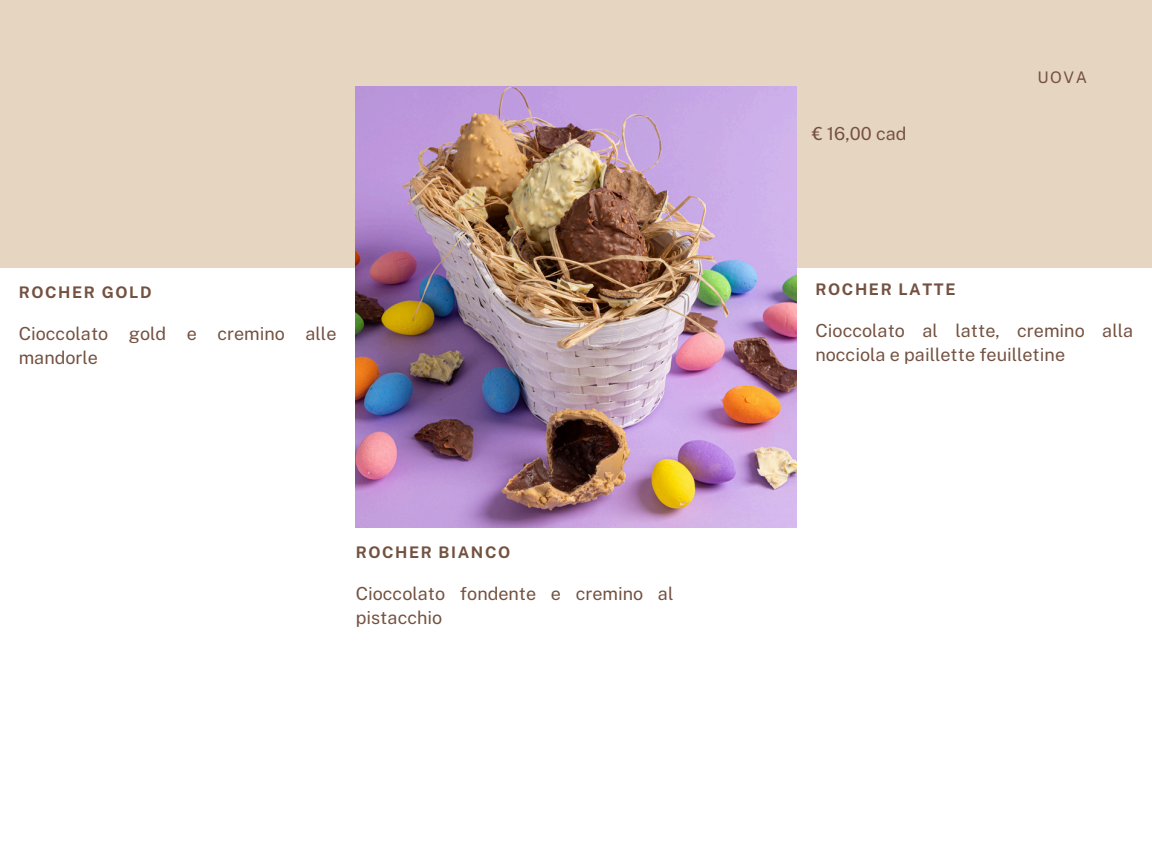
<style>
.page{position:relative;width:1152px;height:864px;background:#fff}
.page>*{position:absolute;margin:0;border:0;box-sizing:border-box;transform-origin:0 0}
.t1{font:18px/24.8px "Public Sans";color:#745241}
.t2{font:700 16.05px "Public Sans";letter-spacing:.1em;color:#745241}
.t3{font:16.05px "Public Sans";color:#745241}
</style>
<div class="page">
<div style="left:0;top:0;width:1152px;height:268px;background:#e6d5c1"></div>
<img style="left:356px;top:86px;width:440px;height:441px">
<p class="t2" style="left:19px;top:283px;width:134px">ROCHER GOLD</p>
<h2 class="t1" style="left:19px;top:321px;width:319px">Cioccolato gold e cremino alle mandorle</h2>
<h2 class="t2" style="left:356px;top:543px;width:156px">ROCHER BIANCO</h2>
<h1 class="t1" style="left:356px;top:581px;width:319px">Cioccolato fondente e cremino al pistacchio</h1>
<h1 class="t1" style="left:812px;top:121px;width:96px">€ 16,00 cad</h1>
<p class="t3" style="left:1037px;top:67px;width:51px">UOVA</p>
<h1 class="t2" style="left:815px;top:280px;width:142px">ROCHER LATTE</h1>
<h2 class="t1" style="left:815px;top:318px;width:319px">Cioccolato al latte, cremino alla nocciola e paillette feuilletine</h2>
</div>
